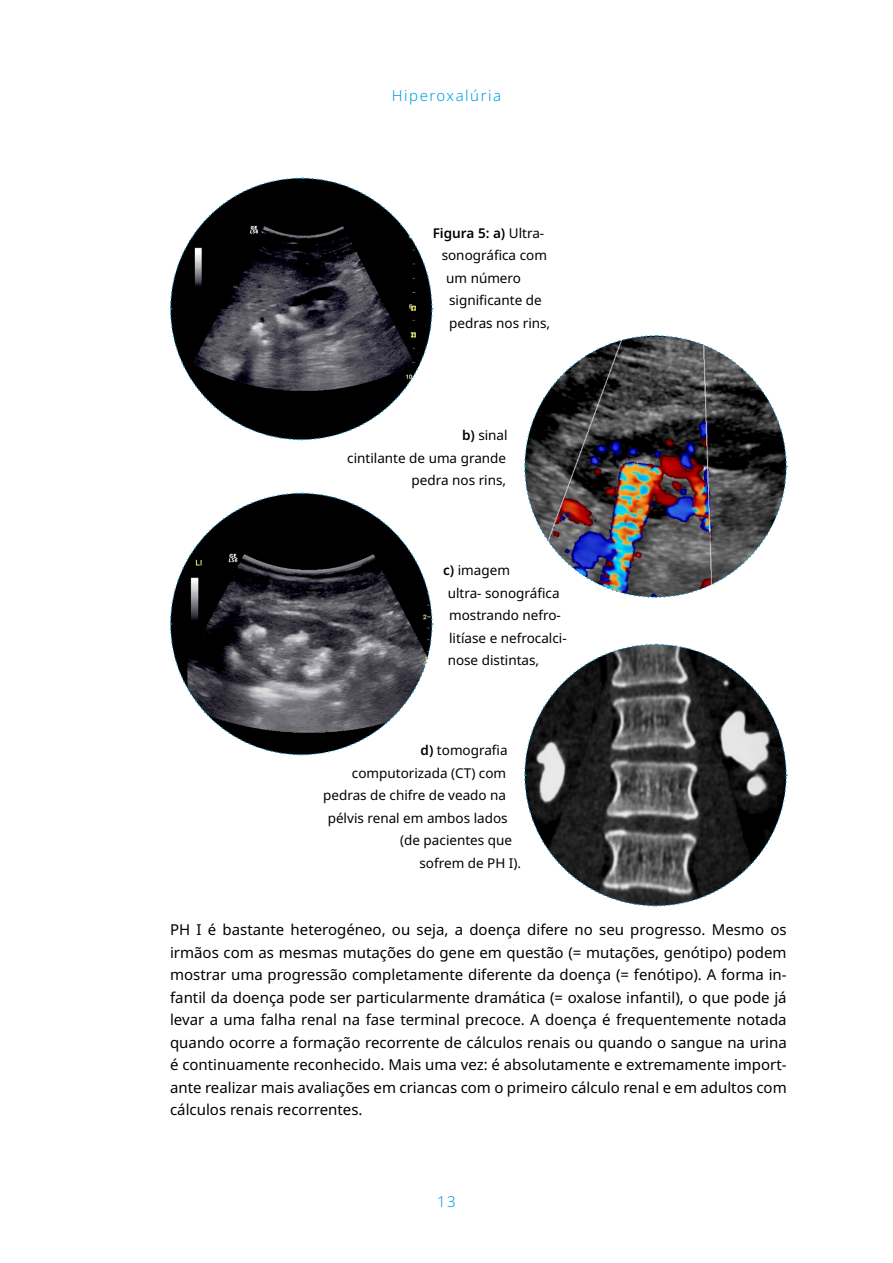
<style>
.page{position:relative;width:893px;height:1263px;background:#fff}
.page>*{position:absolute;margin:0;border:0;box-sizing:border-box;transform-origin:0 0}
.t1{font:15px/22.5px "Noto Sans";color:#000;text-align:justify}
.t2{font:300 15px "Noto Sans";letter-spacing:.1em;color:#009fe3}
.t3{font:13.5px/22.5px "Noto Sans";color:#000;text-align:right}
.t4{font:600 13.5px "Noto Sans";color:#000}
.s1{font-weight:400}
.s2{font-weight:600}
</style>
<div class="page">
<svg style="left:169px;top:177px;width:264px;height:264px"></svg>
<svg style="left:169px;top:492px;width:264px;height:264px"></svg>
<img style="left:524px;top:335px;width:264px;height:263px">
<svg style="left:524px;top:643px;width:264px;height:264px"></svg>
<p class="t2" style="left:392px;top:85px;width:111px">Hiperoxalúria</p>
<p class="t4" style="left:433px;top:223px;width:113px">Figura 5: a) <span class="s1">Ultra-</span></p>
<p class="t3" style="left:442px;top:244px;width:107px">sonográfica com</p>
<p class="t3" style="left:446px;top:267px;width:76px">um número</p>
<p class="t3" style="left:449px;top:289px;width:94px">significante de</p>
<p class="t3" style="left:449px;top:312px;width:103px">pedras nos rins,</p>
<p class="t3" style="left:347px;top:424px;width:162px"><span class="s2">b)</span> sinal<br>cintilante de uma grande pedra nos rins,</p>
<p class="t3" style="left:448px;top:559px;width:121px;text-align:left;text-indent:-4px"><span class="s2">c)</span> imagem<br>ultra- sonográfica mostrando nefro&shy;litíase e nefrocalci&shy;nose distintas,</p>
<p class="t3" style="left:421px;top:739px;width:89px"><span class="s2">d)</span> tomografia</p>
<p class="t3" style="left:352px;top:762px;width:156px">computorizada (CT) com</p>
<p class="t3" style="left:323px;top:784px;width:184px">pedras de chifre de veado na</p>
<p class="t3" style="left:328px;top:807px;width:181px">pélvis renal em ambos lados</p>
<p class="t3" style="left:400px;top:829px;width:113px">(de pacientes que</p>
<p class="t3" style="left:419px;top:852px;width:103px">sofrem de PH I).</p>
<p class="t1" style="left:170px;top:919px;width:618px">PH I é bastante heterogéneo, ou seja, a doença difere no seu progresso. Mesmo os irmãos com as mesmas mutações do gene em questão (= mutações, genótipo) podem mostrar uma progressão completamente diferente da doença (= fenótipo). A forma in&shy;fantil da doença pode ser particularmente dramática (= oxalose infantil), o que pode já levar a uma falha renal na fase terminal precoce. A doença é frequentemente notada quando ocorre a formação recorrente de cálculos renais ou quando o sangue na urina é continuamente reconhecido. Mais uma vez: é absolutamente e extremamente import&shy;ante realizar mais avaliações em criancas com o primeiro cálculo renal e em adultos com cálculos renais recorrentes.</p>
<p class="t2" style="left:437px;top:1191px;width:20px">13</p>
</div>
